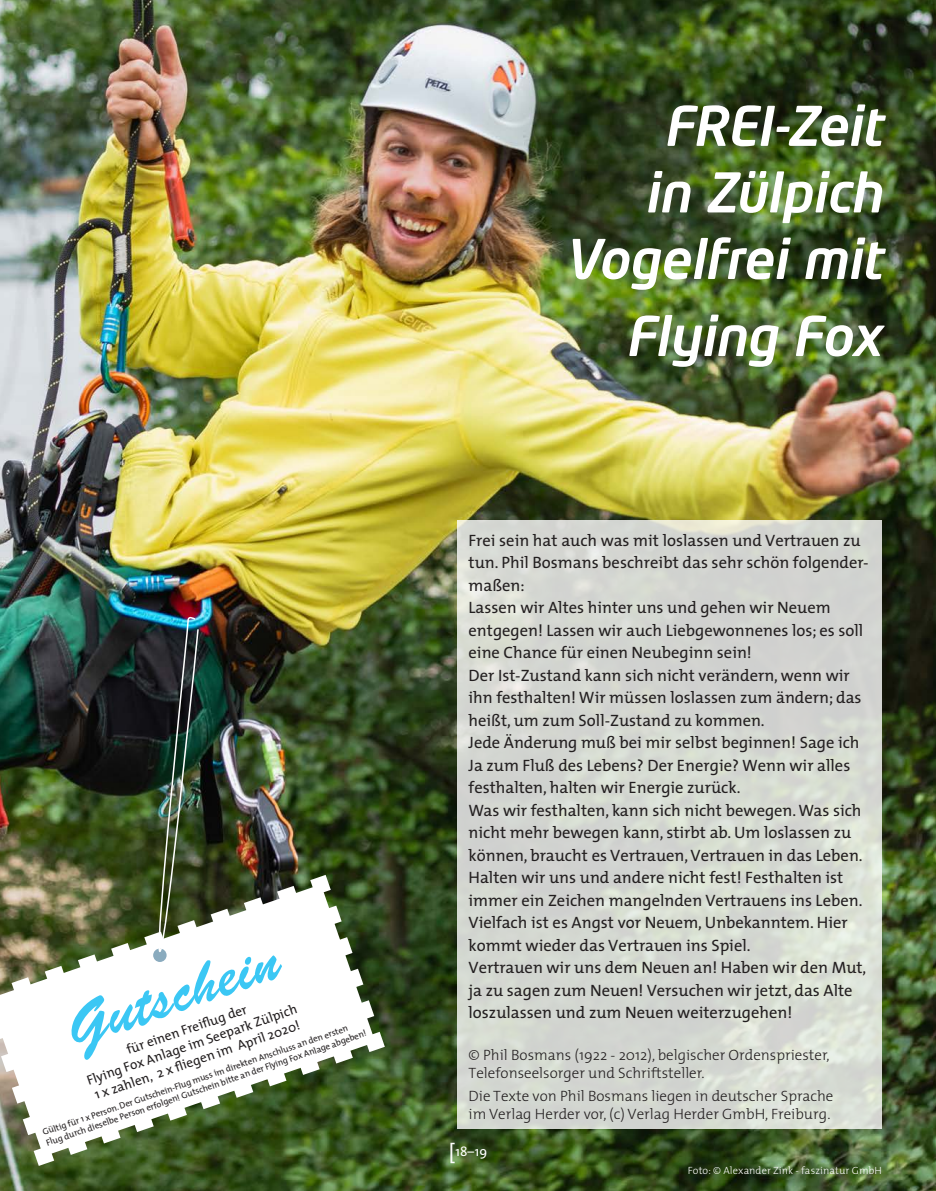
<style>
.page{position:relative;width:936px;height:1191px;background:#fff}
.page>*{position:absolute;margin:0;border:0;box-sizing:border-box;transform-origin:0 0}
.t1{font:59.7px "Brush Script Std";color:#3bc7f4}
.Headline_1{font:italic 500 54px "Neo Tech Pro";letter-spacing:-.005em;color:#fff}
.t2{font:16.5px/22.5px "The Mix";color:#231f20}
.t3{font:300 15px/18px "The Mix";color:#231f20}
.t4{font:13.5px/16.2px "The Mix";color:#231f20;text-align:center}
.t5{font:13.5px "The Mix";color:#fff}
.Interview_Fragen{font:300 10.5px "The Mix";letter-spacing:.01em;color:#fff}
.t6{font:9px/10.8px "The Mix";color:#231f20}
.s1{font-size:21px}
</style>
<div class="page">
<img style="left:0;top:0;width:935px;height:1191px">
<svg style="left:0;top:865px;width:394px;height:310px;background:#3d5623"></svg>
<svg style="left:457px;top:520px;width:424px;height:608px;background:#d5d8d2"></svg>
<img style="left:0;top:615px;width:386px;height:544px">
<p class="t1" style="left:57px;top:997px;width:224px;rotate:-19deg">Gutschein</p>
<p class="t4" style="left:79px;top:1057px;width:223px;rotate:-19deg">für einen Freifl ug der<br>Flying Fox Anlage im Seepark Zülpich</p>
<p class="t4" style="left:92px;top:1087px;width:218px;rotate:-19deg">1 x zahlen, 2 x fl iegen im April 2020!</p>
<p class="t6" style="left:41px;top:1127px;width:339px;rotate:-19deg">Gültig für 1 x Person. Der Gutschein-Flug muss im direkten Anschluss an den ersten<br>Flug durch dieselbe Person erfolgen! Gutschein bitte an der Flying Fox Anlage abgeben!</p>
<p class="Headline_1" style="left:663px;top:92px;width:220px">FREI-Zeit</p>
<p class="Headline_1" style="left:644px;top:158px;width:239px">in Zülpich</p>
<p class="Headline_1" style="left:564px;top:225px;width:319px">Vogelfrei mit</p>
<p class="Headline_1" style="left:625px;top:302px;width:258px">Flying Fox</p>
<p class="t2" style="left:468px;top:528px;width:401px">Frei sein hat auch was mit loslassen und Vertrauen zu tun. Phil Bosmans beschreibt das sehr schön folgender&shy;maßen:</p>
<p class="t2" style="left:468px;top:596px;width:396px">Lassen wir Altes hinter uns und gehen wir Neuem entgegen! Lassen wir auch Liebgewonnenes los; es soll eine Chance für einen Neubeginn sein!</p>
<p class="t2" style="left:468px;top:663px;width:394px">Der Ist-Zustand kann sich nicht verändern, wenn wir ihn festhalten! Wir müssen loslassen zum ändern; das heißt, um zum Soll-Zustand zu kommen.</p>
<p class="t2" style="left:468px;top:731px;width:392px">Jede Änderung muß bei mir selbst beginnen! Sage ich<br>Ja zum Fluß des Lebens? Der Energie? Wenn wir alles festhalten, halten wir Energie zurück.</p>
<p class="t2" style="left:468px;top:798px;width:395px">Was wir festhalten, kann sich nicht bewegen. Was sich nicht mehr bewegen kann, stirbt ab. Um loslassen zu können, braucht es Vertrauen, Vertrauen in das Leben.</p>
<p class="t2" style="left:468px;top:866px;width:395px">Halten wir uns und andere nicht fest! Festhalten ist immer ein Zeichen mangelnden Vertrauens ins Leben.</p>
<p class="t2" style="left:468px;top:911px;width:380px">Vielfach ist es Angst vor Neuem, Unbekanntem. Hier kommt wieder das Vertrauen ins Spiel.</p>
<p class="t2" style="left:468px;top:956px;width:399px">Vertrauen wir uns dem Neuen an! Haben wir den Mut, ja zu sagen zum Neuen! Versuchen wir jetzt, das Alte loszulassen und zum Neuen weiterzugehen!</p>
<p class="t3" style="left:468px;top:1045px;width:362px">© Phil Bosmans (1922 - 2012), belgischer Ordenspriester,<br>Telefonseelsorger und Schriftsteller.</p>
<p class="t3" style="left:468px;top:1086px;width:366px">Die Texte von Phil Bosmans liegen in deutscher Sprache im Verlag Herder vor, (c) Verlag Herder GmbH, Freiburg.</p>
<p class="t5" style="left:449px;top:1140px;width:40px"><span class="s1">[</span>18–19</p>
<p class="Interview_Fragen" style="left:687px;top:1161px;width:196px">Foto: © Alexander Zink - faszinatur GmbH</p>
</div>
